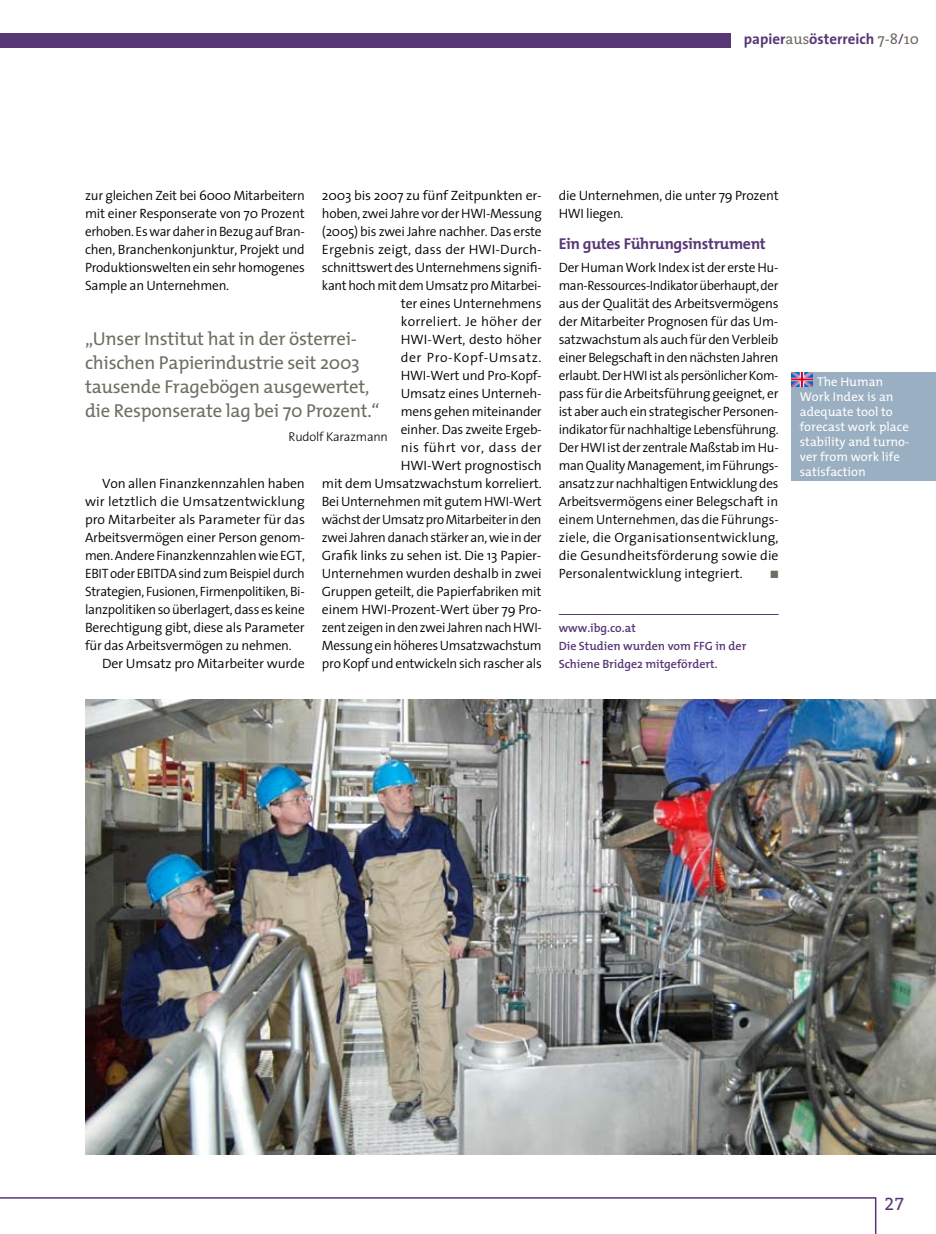
<style>
.page{position:relative;width:936px;height:1234px;background:#fff}
.page>*{position:absolute;margin:0;border:0;box-sizing:border-box;transform-origin:0 0}
.t1{font:18.75px/24px "The Mix";letter-spacing:-.015em;color:#6f6e63}
.t2{font:18px "The Serif Expert";color:#583776}
.t3{font:700 15.75px "The Mix";letter-spacing:-.02em;color:#583776}
.t4{font:700 15px "The Sans";color:#583776}
.t5{font:300 13.5px/18px "The Sans";letter-spacing:-.02em;color:#000;text-align:justify}
.t6{font:300 13.5px "The Sans";letter-spacing:.005em;color:#000}
.t7{font:12.75px/15px "The Mix";color:#fff}
.t8{font:300 12.75px "The Sans";letter-spacing:-.015em;color:#000}
.t9{font:600 12px/18px "The Mix";color:#583776}
.s1{font-family:"The Serif";font-weight:400;color:#6f6e63}
.s2{font-family:"The Serif";font-weight:400}
</style>
<div class="page">
<div style="left:0;top:33px;width:730px;height:15px;background:#583776"></div>
<svg style="left:0;top:1197px;width:877px;height:36px"></svg>
<img style="left:85px;top:699px;width:850px;height:455px">
<hr style="left:558px;top:614px;width:220px;height:1px;background:#583776">
<div style="left:791px;top:372px;width:144px;height:108px;background:#9bafc2"></div>
<img style="left:791px;top:372px;width:21px;height:15px">
<p class="t4" style="left:743px;top:26px;width:177px">papier<span class="s1">aus</span>österreich <span class="s1">7-8</span><span class="s2">/</span><span class="s1">10</span></p>
<p class="t5" style="left:322px;top:185px;width:221px;text-align:right">2003 bis 2007 zu fünf Zeitpunkten er&shy;hoben, zwei Jahre vor der HWI-Messung (2005) bis zwei Jahre nachher. Das erste<br>Ergebnis zeigt, dass der HWI-Durch&shy;schnittswert des Unternehmens signifi&shy;kant hoch mit dem Umsatz pro Mitarbei&shy;ter eines Unternehmens<br>korreliert. Je höher der<br>HWI-Wert, desto höher<br>der Pro-Kopf-Umsatz.<br>HWI-Wert und Pro-Kopf-<br>Umsatz eines Unterneh-<br>mens gehen miteinander<br>einher. Das zweite Ergeb-<br>nis führt vor, dass der<br>HWI-Wert prognostisch<br>mit dem Umsatzwachstum korreliert.<br>Bei Unternehmen mit gutem HWI-Wert wächst der Umsatz pro Mitarbeiter in den zwei Jahren danach stärker an, wie in der<br>Grafik links zu sehen ist. Die 13 Papier-<br>Unternehmen wurden deshalb in zwei<br>Gruppen geteilt, die Papierfabriken mit einem HWI-Prozent-Wert über 79 Pro&shy;zent zeigen in den zwei Jahren nach HWI-<br>Messung ein höheres Umsatzwachstum pro Kopf und entwickeln sich rascher als</p>
<p class="t5" style="left:85px;top:185px;width:221px">zur gleichen Zeit bei 6000 Mitarbeitern mit einer Responserate von 70 Prozent erhoben. Es war daher in Bezug auf Bran&shy;chen, Branchenkonjunktur, Projekt und Produktionswelten ein sehr homogenes Sample an Unternehmen.</p>
<h1 class="t1" style="left:85px;top:326px;width:296px">„Unser Institut hat in der österrei&shy;chischen Papierindustrie seit 2003 tausende Fragebögen ausgewertet, die Responserate lag bei 70 Prozent.“</h1>
<p class="t8" style="left:288px;top:426px;width:101px">Rudolf Karazmann</p>
<p class="t5" style="left:102px;top:473px;width:204px">Von allen Finanzkennzahlen haben</p>
<p class="t6" style="left:85px;top:490px;width:221px">wir letztlich die Umsatzentwicklung</p>
<p class="t5" style="left:85px;top:509px;width:221px">pro Mitarbeiter als Parameter für das</p>
<p class="t5" style="left:85px;top:527px;width:221px">Arbeitsvermögen einer Person genom-</p>
<p class="t5" style="left:85px;top:545px;width:221px">men. Andere Finanzkennzahlen wie EGT,</p>
<p class="t5" style="left:85px;top:563px;width:221px">EBIT oder EBITDA sind zum Beispiel durch</p>
<p class="t5" style="left:85px;top:581px;width:221px">Strategien, Fusionen, Firmenpolitiken, Bi-</p>
<p class="t5" style="left:85px;top:599px;width:221px">lanzpolitiken so überlagert, dass es keine</p>
<p class="t5" style="left:85px;top:617px;width:221px">Berechtigung gibt, diese als Parameter</p>
<p class="t5" style="left:85px;top:635px;width:208px">für das Arbeitsvermögen zu nehmen.</p>
<p class="t5" style="left:102px;top:653px;width:204px">Der Umsatz pro Mitarbeiter wurde</p>
<p class="t5" style="left:558px;top:185px;width:221px">die Unternehmen, die unter 79 Prozent<br>HWI liegen.</p>
<p class="t3" style="left:558px;top:230px;width:208px">Ein gutes Führungsinstrument</p>
<p class="t5" style="left:558px;top:257px;width:221px">Der Human Work Index ist der erste Hu&shy;man-Ressources-Indikator überhaupt, der aus der Qualität des Arbeitsvermögens der Mitarbeiter Prognosen für das Um&shy;satzwachstum als auch für den Verbleib einer Belegschaft in den nächsten Jahren erlaubt. Der HWI ist als persönlicher Kom&shy;pass für die Arbeitsführung geeignet, er ist aber auch ein strategischer Personen&shy;indikator für nachhaltige Lebensführung.<br>Der HWI ist der zentrale Maßstab im Hu&shy;man Quality Management, im Führungs&shy;ansatz zur nachhaltigen Entwicklung des Arbeitsvermögens einer Belegschaft in einem Unternehmen, das die Führungs&shy;ziele, die Organisationsentwicklung, die Gesundheitsförderung sowie die Personalentwicklung integriert.</p>
<p class="t9" style="left:558px;top:618px;width:189px">www.ibg.co.at<br>Die Studien wurden vom FFG in der<br>Schiene Bridge2 mitgefördert.</p>
<p class="t7" style="left:799px;top:373px;width:111px;text-indent:17px">The Human<br>Work Index is an adequate tool to forecast work place stability and turno&shy;ver from work life satisfaction</p>
<h2 class="t2" style="left:884px;top:1188px;width:21px">27</h2>
</div>
